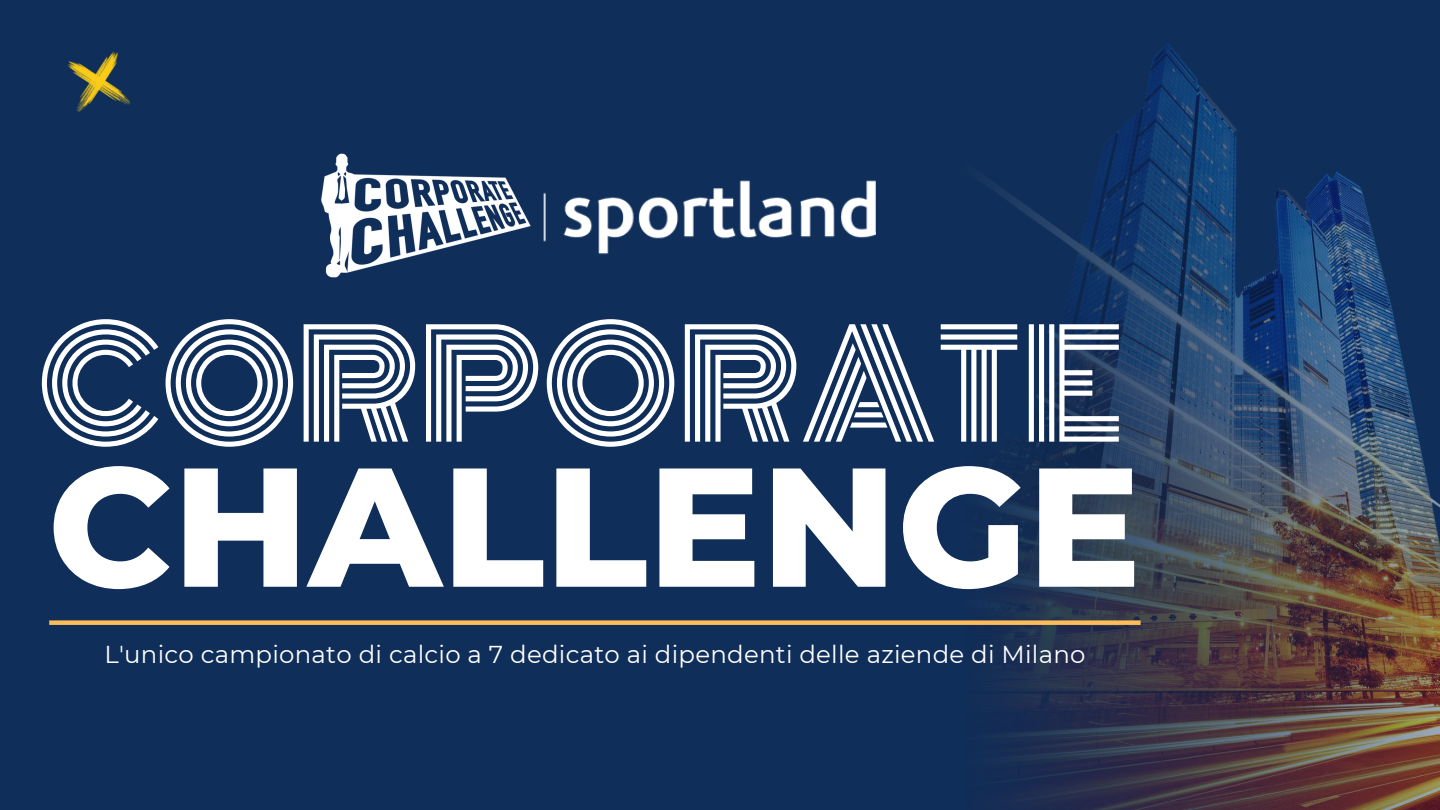
<style>
.page{position:relative;width:1440px;height:810px;background:#0f2e59}
.page>*{position:absolute;margin:0;border:0;box-sizing:border-box;transform-origin:0 0}
.t1{font:800 168.9px "Montserrat";color:#fff}
.t2{font:145.2px "Monoton";color:#fff}
.t3{font:24.4px "Montserrat";letter-spacing:.01em;color:#fff}
</style>
<div class="page">
<img style="left:996px;top:43px;width:444px;height:767px">
<div style="left:49px;top:620px;width:1092px;height:5px;background:#ffbd59"></div>
<img style="left:67px;top:51px;width:64px;height:61px">
<img style="left:321px;top:153px;width:210px;height:125px">
<img style="left:543px;top:180px;width:332px;height:75px">
<h2 class="t2" style="left:38px;top:274px;width:1088px">CORPORATE</h2>
<p class="t1" style="left:48px;top:423px;width:1094px">CHALLENGE</p>
<h1 class="t3" style="left:104px;top:639px;width:983px">L'unico campionato di calcio a 7 dedicato ai dipendenti delle aziende di Milano</h1>
</div>
